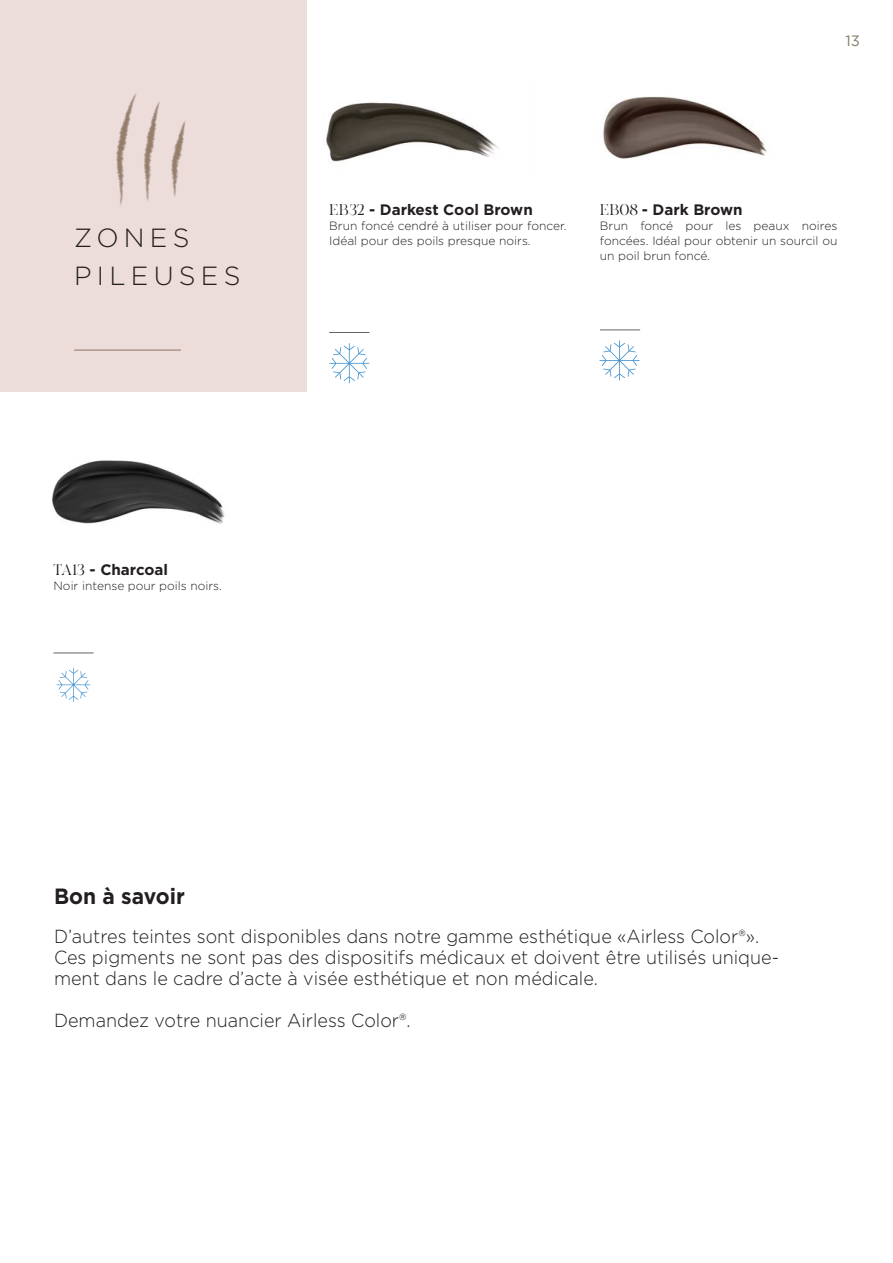
<style>
.page{position:relative;width:893px;height:1263px;background:#fff}
.page>*{position:absolute;margin:0;border:0;box-sizing:border-box;transform-origin:0 0}
.t1{font:300 26.25px/37.5px "Gotham";letter-spacing:.2em;color:#231f20}
.t2{font:700 22.05px "Gotham";color:#231f20;scale:.95 1}
.t3{font:300 18.9px/21px "Gotham";color:#231f20;scale:.95 1}
.t4{font:700 15.15px "Gotham";color:#231f20}
.t5{font:15px "Gotham";color:#897867}
.t6{font:300 12px/15px "Gotham";color:#231f20;text-align:justify}
.s1{font-family:"angle";font-weight:400}
</style>
<div class="page">
<div style="left:0;top:0;width:306px;height:392px;background:#ecdcda"></div>
<hr style="left:74px;top:349px;width:107px;height:2px;background:#967f6b">
<hr style="left:600px;top:330px;width:40px;height:1px;background:#636366">
<hr style="left:329px;top:332px;width:40px;height:1px;background:#636366">
<svg style="left:329px;top:343px;width:40px;height:40px"></svg>
<img style="left:116px;top:93px;width:70px;height:113px">
<img style="left:326px;top:102px;width:173px;height:60px">
<img style="left:602px;top:96px;width:165px;height:63px">
<img style="left:52px;top:460px;width:173px;height:64px">
<svg style="left:599px;top:340px;width:41px;height:41px"></svg>
<svg style="left:56px;top:668px;width:35px;height:34px"></svg>
<hr style="left:53px;top:653px;width:41px;height:1px;background:#636366">
<h1 class="t1" style="left:74px;top:219px;width:168px">ZONES<br>PILEUSES</h1>
<p class="t5" style="left:845px;top:32px;width:16px">13</p>
<p class="t4" style="left:329px;top:201px;width:205px"><span class="s1">EB32</span> - Darkest Cool Brown</p>
<p class="t6" style="left:329px;top:218px;width:239px">Brun foncé cendré à utiliser pour foncer.<br>Idéal pour des poils presque noirs.</p>
<p class="t4" style="left:600px;top:201px;width:144px"><span class="s1">EB08</span> - Dark Brown</p>
<p class="t6" style="left:600px;top:218px;width:239px">Brun foncé pour les peaux noires foncées. Idéal pour obtenir un sourcil ou un poil brun foncé.</p>
<p class="t4" style="left:54px;top:561px;width:116px"><span class="s1">TA13</span> - Charcoal</p>
<p class="t6" style="left:54px;top:578px;width:170px">Noir intense pour poils noirs.</p>
<p class="t2" style="left:54px;top:883px;width:139px">Bon à savoir</p>
<p class="t3" style="left:54px;top:925px;width:765px">D’autres teintes sont disponibles dans notre gamme esthétique «Airless Color®».<br>Ces pigments ne sont pas des dispositifs médicaux et doivent être utilisés unique&shy;ment dans le cadre d’acte à visée esthétique et non médicale.</p>
<p class="t3" style="left:54px;top:1009px;width:377px">Demandez votre nuancier Airless Color®.</p>
</div>
